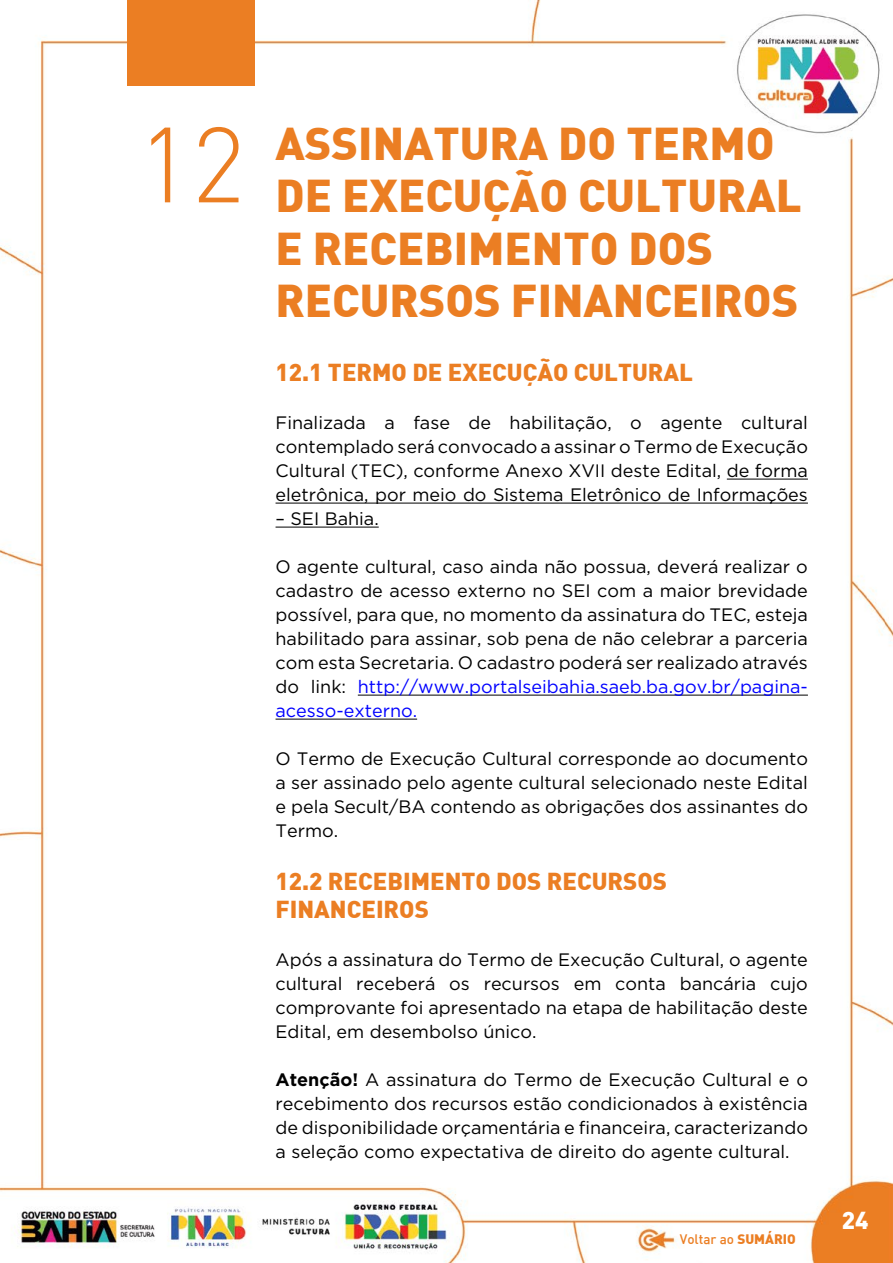
<style>
.page{position:relative;width:893px;height:1263px;background:#fff}
.page>*{position:absolute;margin:0;border:0;box-sizing:border-box;transform-origin:0 0}
.t1{font:300 105px "DIN";color:#eb7e23}
.t2{font:900 45px/52.5px "DIN";color:#eb7e23}
.t3{font:900 24px/28.8px "DIN";color:#eb7e23}
.t4{font:900 24px "DIN";color:#fff}
.t5{font:18px/24px "Gotham";color:#000;text-align:justify}
.t6{font:500 13.5px "DIN";color:#eb7e23}
.s1{color:#00f}
.s2{font-weight:700}
.s3{font-weight:900}
</style>
<div class="page">
<img style="left:0;top:0;width:893px;height:1263px">
<hr style="left:727px;top:479px;width:81px;height:1px;background:#000">
<hr style="left:276px;top:503px;width:532px;height:1px;background:#000">
<hr style="left:276px;top:527px;width:103px;height:1px;background:#000">
<hr style="left:358px;top:695px;width:450px;height:1px;background:#000">
<hr style="left:276px;top:719px;width:141px;height:1px;background:#000">
<div style="left:128px;top:0;width:127px;height:85px;background:#eb7e23"></div>
<h1 class="t1" style="left:137px;top:100px;width:109px">12</h1>
<h2 class="t2" style="left:276px;top:115px;width:528px">ASSINATURA DO TERMO<br>DE EXECUÇÃO CULTURAL<br>E RECEBIMENTO DOS<br>RECURSOS FINANCEIROS</h2>
<h3 class="t3" style="left:276px;top:356px;width:419px">12.1 TERMO DE EXECUÇÃO CULTURAL</h3>
<p class="t5" style="left:276px;top:410px;width:534px">Finalizada a fase de habilitação, o agente cultural contemplado será convocado a assinar o Termo de Execução Cultural (TEC), conforme Anexo XVII deste Edital, de forma eletrônica, por meio do Sistema Eletrônico de Informações</p>
<p class="t5" style="left:276px;top:506px;width:105px">– SEI Bahia.</p>
<p class="t5" style="left:276px;top:554px;width:534px">O agente cultural, caso ainda não possua, deverá realizar o cadastro de acesso externo no SEI com a maior brevidade possível, para que, no momento da assinatura do TEC, esteja habilitado para assinar, sob pena de não celebrar a parceria com esta Secretaria. O cadastro poderá ser realizado através do link: <span class="s1">http://www.portalseibahia.saeb.ba.gov.br/pagina&shy;acesso-externo.</span></p>
<p class="t5" style="left:276px;top:746px;width:534px">O Termo de Execução Cultural corresponde ao documento a ser assinado pelo agente cultural selecionado neste Edital e pela Secult/BA contendo as obrigações dos assinantes do Termo.</p>
<h3 class="t3" style="left:276px;top:865px;width:393px">12.2 RECEBIMENTO DOS RECURSOS<br>FINANCEIROS</h3>
<p class="t5" style="left:276px;top:947px;width:534px">Após a assinatura do Termo de Execução Cultural, o agente cultural receberá os recursos em conta bancária cujo comprovante foi apresentado na etapa de habilitação deste Edital, em desembolso único.</p>
<p class="t5" style="left:276px;top:1067px;width:534px"><span class="s2">Atenção!</span> A assinatura do Termo de Execução Cultural e o recebimento dos recursos estão condicionados à existência de disponibilidade orçamentária e financeira, caracterizando a seleção como expectativa de direito do agente cultural.</p>
<p class="t6" style="left:680px;top:1230px;width:118px">Voltar ao <span class="s3">SUMÁRIO</span></p>
<h3 class="t4" style="left:842px;top:1204px;width:28px">24</h3>
</div>
